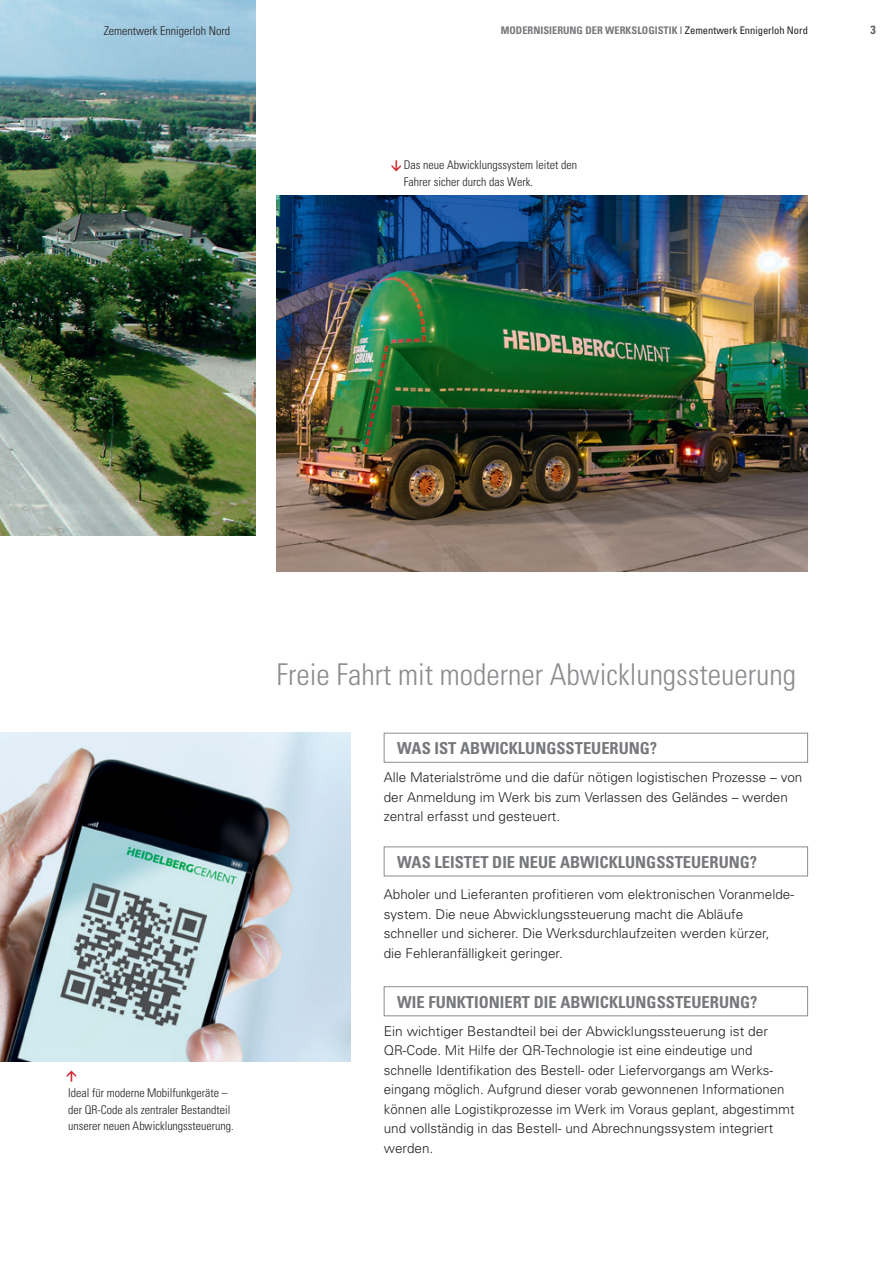
<style>
.page{position:relative;width:893px;height:1263px;background:#fff}
.page>*{position:absolute;margin:0;border:0;box-sizing:border-box;transform-origin:0 0}
.t1{font:300 condensed 30px "Univers";color:#8a8c8f}
.t2{font:700 condensed 16.5px "Univers";color:#76787b}
.t3{font:300 13.5px/19.5px "Univers";color:#231f20}
.t4{font:300 condensed 12px/16.5px "Univers";color:#231f20}
.t5{font:700 12px "DIN";color:#d1232a}
.t6{font:700 condensed 12px "Univers";color:#636366}
.t7{font:700 condensed 10.5px "Univers";color:#76787b}
.s1{font-weight:400;color:#231f20}
</style>
<div class="page">
<img style="left:276px;top:196px;width:532px;height:375px">
<img style="left:0;top:0;width:255px;height:536px">
<div style="left:384px;top:733px;width:424px;height:30px;border:1px solid #8a8c8f"></div>
<div style="left:384px;top:846px;width:424px;height:30px;border:1px solid #8a8c8f"></div>
<div style="left:384px;top:986px;width:424px;height:30px;border:1px solid #8a8c8f"></div>
<img style="left:0;top:733px;width:350px;height:328px">
<p class="t4" style="left:104px;top:22px;width:128px">Zementwerk Ennigerloh Nord</p>
<p class="t7" style="left:501px;top:24px;width:309px">MODERNISIERUNG DER WERKSLOGISTIK <span class="s1">| Zementwerk Ennigerloh Nord</span></p>
<p class="t5" style="left:388px;top:172px;width:14px;rotate:-90deg">&lt;</p>
<p class="t4" style="left:404px;top:157px;width:175px">Das neue Abwicklungssystem leitet den<br>Fahrer sicher durch das Werk.</p>
<p class="t6" style="left:871px;top:22px;width:7px">3</p>
<p class="t5" style="left:80px;top:1070px;width:14px;rotate:90deg">&lt;</p>
<p class="t4" style="left:68px;top:1085px;width:167px">Ideal für moderne Mobilfunkgeräte – der QR-Code als zentraler Bestandteil unserer neuen Abwicklungssteuerung.</p>
<h1 class="t1" style="left:276px;top:656px;width:521px">Freie Fahrt mit moderner Abwicklungssteuerung</h1>
<p class="t2" style="left:397px;top:738px;width:262px">WAS IST ABWICKLUNGSSTEUERUNG?</p>
<p class="t3" style="left:384px;top:767px;width:420px">Alle Materialströme und die dafür nötigen logistischen Prozesse – von der Anmeldung im Werk bis zum Verlassen des Geländes – werden zentral erfasst und gesteuert.</p>
<p class="t2" style="left:397px;top:852px;width:361px">WAS LEISTET DIE NEUE ABWICKLUNGSSTEUERUNG?</p>
<p class="t3" style="left:384px;top:884px;width:412px">Abholer und Lieferanten profitieren vom elektronischen Voranmelde&shy;system. Die neue Abwicklungssteuerung macht die Abläufe schneller und sicherer. Die Werksdurchlaufzeiten werden kürzer,<br>die Fehleranfälligkeit geringer.</p>
<p class="t2" style="left:397px;top:992px;width:362px">WIE FUNKTIONIERT DIE ABWICKLUNGSSTEUERUNG?</p>
<p class="t3" style="left:384px;top:1021px;width:412px">Ein wichtiger Bestandteil bei der Abwicklungssteuerung ist der QR-Code. Mit Hilfe der QR-Technologie ist eine eindeutige und schnelle Identifikation des Bestell- oder Liefervorgangs am Werks&shy;eingang möglich. Aufgrund dieser vorab gewonnenen Informationen können alle Logistikprozesse im Werk im Voraus geplant, abgestimmt und vollständig in das Bestell- und Abrechnungssystem integriert werden.</p>
</div>
